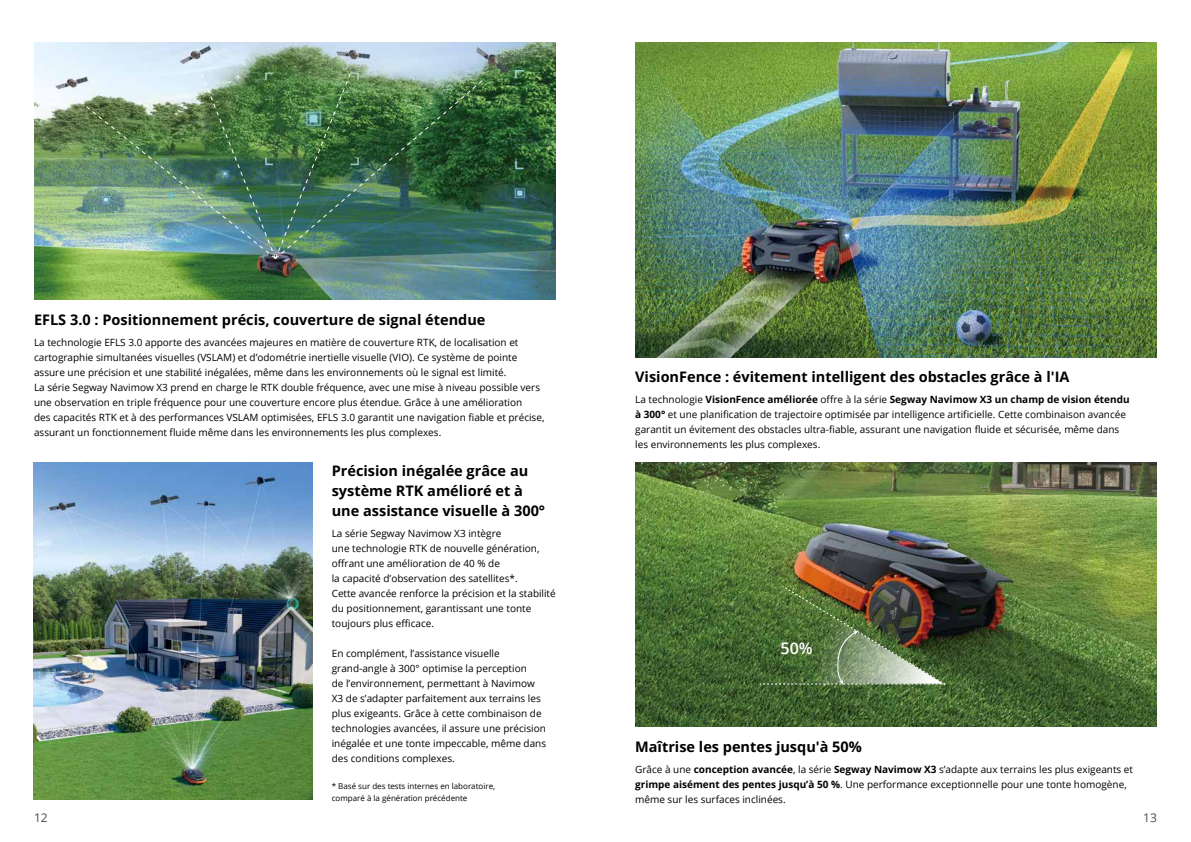
<style>
.page{position:relative;width:1191px;height:842px;background:#fff}
.page>*{position:absolute;margin:0;border:0;box-sizing:border-box;transform-origin:0 0}
.t1{font:600 16px "Open Sans";color:#fff}
.t2{font:700 14.5px/20px "Open Sans";color:#000}
.t3{font:12px "Open Sans";color:#4d4949}
.t4{font:10px/15px "Open Sans";color:#000}
.t5{font:8px/12px "Open Sans";color:#000}
.s1{font-weight:700}
</style>
<div class="page">
<img style="left:34px;top:463px;width:279px;height:336px">
<img style="left:34px;top:43px;width:522px;height:256px">
<img style="left:80px;top:73px;width:403px;height:186px">
<img style="left:635px;top:463px;width:522px;height:264px">
<img style="left:635px;top:43px;width:522px;height:314px">
<img style="left:759px;top:585px;width:188px;height:100px">
<h2 class="t2" style="left:34px;top:309px;width:453px">EFLS 3.0 : Positionnement précis, couverture de signal étendue</h2>
<p class="t4" style="left:34px;top:334px;width:512px">La technologie EFLS 3.0 apporte des avancées majeures en matière de couverture RTK, de localisation et cartographie simultanées visuelles (VSLAM) et d’odométrie inertielle visuelle (VIO). Ce système de pointe assure une précision et une stabilité inégalées, même dans les environnements où le signal est limité.<br>La série Segway Navimow X3 prend en charge le RTK double fréquence, avec une mise à niveau possible vers une observation en triple fréquence pour une couverture encore plus étendue. Grâce à une amélioration<br>des capacités RTK et à des performances VSLAM optimisées, EFLS 3.0 garantit une navigation fiable et précise, assurant un fonctionnement fluide même dans les environnements les plus complexes.</p>
<h2 class="t2" style="left:332px;top:460px;width:215px">Précision inégalée grâce au système RTK amélioré et à une assistance visuelle à 300°</h2>
<p class="t4" style="left:332px;top:526px;width:225px">La série Segway Navimow X3 intègre<br>une technologie RTK de nouvelle génération, offrant une amélioration de 40 % de<br>la capacité d’observation des satellites*.<br>Cette avancée renforce la précision et la stabilité du positionnement, garantissant une tonte toujours plus efficace.</p>
<p class="t4" style="left:332px;top:646px;width:216px">En complément, l’assistance visuelle grand-angle à 300° optimise la perception<br>de l’environnement, permettant à Navimow X3 de s’adapter parfaitement aux terrains les plus exigeants. Grâce à cette combinaison de technologies avancées, il assure une précision inégalée et une tonte impeccable, même dans des conditions complexes.</p>
<p class="t5" style="left:332px;top:780px;width:165px">* Basé sur des tests internes en laboratoire, comparé à la génération précédente</p>
<h2 class="t2" style="left:635px;top:366px;width:436px">VisionFence : évitement intelligent des obstacles grâce à l'IA</h2>
<p class="t4" style="left:635px;top:392px;width:496px">La technologie <span class="s1">VisionFence améliorée</span> offre à la série <span class="s1">Segway Navimow X3 un champ de vision étendu à 300°</span> et une planification de trajectoire optimisée par intelligence artificielle. Cette combinaison avancée garantit un évitement des obstacles ultra-fiable, assurant une navigation fluide et sécurisée, même dans les environnements les plus complexes.</p>
<h1 class="t1" style="left:780px;top:637px;width:34px">50%</h1>
<h2 class="t2" style="left:635px;top:736px;width:228px">Maîtrise les pentes jusqu'à 50%</h2>
<p class="t4" style="left:635px;top:761px;width:499px">Grâce à une <span class="s1">conception avancée</span>, la série <span class="s1">Segway Navimow X3</span> s’adapte aux terrains les plus exigeants et <span class="s1">grimpe aisément des pentes jusqu’à 50 %</span>. Une performance exceptionnelle pour une tonte homogène, même sur les surfaces inclinées.</p>
<p class="t3" style="left:34px;top:809px;width:15px">12</p>
<p class="t3" style="left:1143px;top:809px;width:15px">13</p>
</div>
